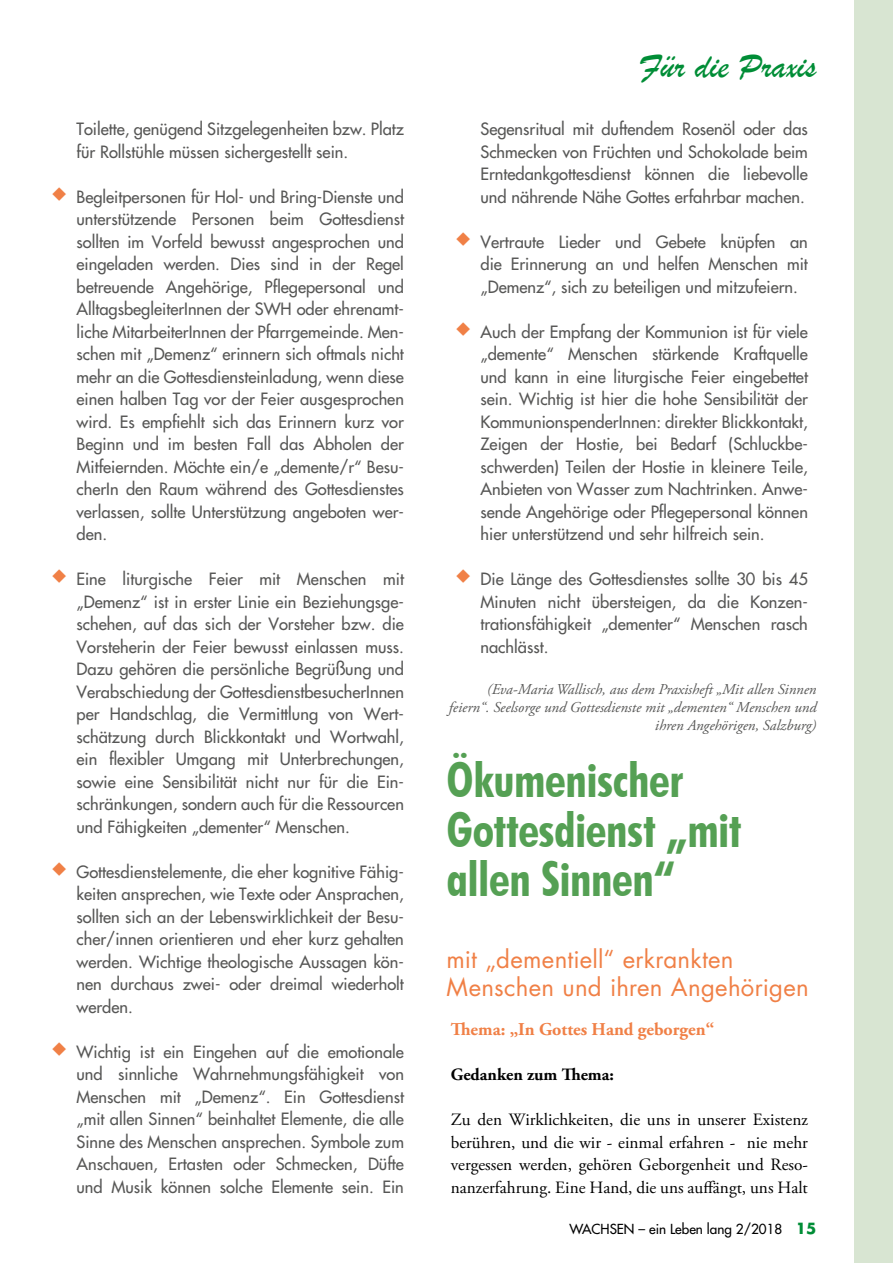
<style>
.page{position:relative;width:893px;height:1263px;background:#fff}
.page>*{position:absolute;margin:0;border:0;box-sizing:border-box;transform-origin:0 0}
.t1{font:700 condensed 48px/49.5px "Futura BT";letter-spacing:-.01em;color:#55a054}
.t2{font:36px "Brush Script";color:#008d36}
.t3{font:24px/28.8px "Futura Std";letter-spacing:.01em;color:#f08046}
.t4{font:700 18px "Adobe Garamond Pro";color:#f08046}
.t5{font:17.25px/22.5px "Adobe Garamond Pro";color:#000;text-align:justify}
.t6{font:700 17.25px "Adobe Garamond Pro";color:#000}
.t7{font:500 16.5px/22.5px "Futura Std";color:#575756;text-align:justify}
.t8{font:italic 15px/18px "Adobe Garamond Pro";color:#575756;text-align:right}
.t9{font:500 13.5px "Futura Std";color:#000}
.s1{font-style:inherit}
.s2{font-weight:700;font-size:15px;color:#008d36}
</style>
<div class="page">
<div style="left:854px;top:0;width:39px;height:1263px;background:#d8e5d2"></div>
<p class="t7" style="left:77px;top:118px;width:329px">Toilette, genügend Sitzgelegenheiten bzw. Platz für Rollstühle müssen sichergestellt sein.</p>
<p class="t7" style="left:77px;top:185px;width:329px">Begleitpersonen für Hol- und Bring-Dienste und unterstützende Personen beim Gottesdienst sollten im Vorfeld bewusst angesprochen und eingeladen werden. Dies sind in der Regel betreuende Angehörige, Pflegepersonal und AlltagsbegleiterInnen der SWH oder ehrenamt&shy;liche MitarbeiterInnen der Pfarrgemeinde. Men&shy;schen mit „Demenz“ erinnern sich oftmals nicht mehr an die Gottesdiensteinladung, wenn diese einen halben Tag vor der Feier ausgesprochen wird. Es empfiehlt sich das Erinnern kurz vor Beginn und im besten Fall das Abholen der Mitfeiernden. Möchte ein/e „demente/r“ Besu&shy;cherIn den Raum während des Gottesdienstes verlassen, sollte Unterstützung angeboten wer&shy;den.</p>
<p class="t7" style="left:77px;top:568px;width:329px">Eine liturgische Feier mit Menschen mit „Demenz“ ist in erster Linie ein Beziehungsge&shy;schehen, auf das sich der Vorsteher bzw. die Vorsteherin der Feier bewusst einlassen muss.<br>Dazu gehören die persönliche Begrüßung und Verabschiedung der GottesdienstbesucherInnen per Handschlag, die Vermittlung von Wert&shy;schätzung durch Blickkontakt und Wortwahl, ein flexibler Umgang mit Unterbrechungen, sowie eine Sensibilität nicht nur für die Ein&shy;schränkungen, sondern auch für die Ressourcen und Fähigkeiten „dementer“ Menschen.</p>
<p class="t7" style="left:77px;top:860px;width:329px">Gottesdienstelemente, die eher kognitive Fähig&shy;keiten ansprechen, wie Texte oder Ansprachen, sollten sich an der Lebenswirklichkeit der Besu&shy;cher/innen orientieren und eher kurz gehalten werden. Wichtige theologische Aussagen kön&shy;nen durchaus zwei- oder dreimal wiederholt werden.</p>
<p class="t7" style="left:77px;top:1040px;width:329px">Wichtig ist ein Eingehen auf die emotionale und sinnliche Wahrnehmungsfähigkeit von Menschen mit „Demenz“. Ein Gottesdienst „mit allen Sinnen“ beinhaltet Elemente, die alle Sinne des Menschen ansprechen. Symbole zum Anschauen, Ertasten oder Schmecken, Düfte und Musik können solche Elemente sein. Ein</p>
<h2 class="t2" style="left:640px;top:44px;width:178px">Für die Praxis</h2>
<p class="t7" style="left:480px;top:118px;width:329px">Segensritual mit duftendem Rosenöl oder das Schmecken von Früchten und Schokolade beim Erntedankgottesdienst können die liebevolle und nährende Nähe Gottes erfahrbar machen.</p>
<p class="t7" style="left:480px;top:230px;width:329px">Vertraute Lieder und Gebete knüpfen an die Erinnerung an und helfen Menschen mit „Demenz“, sich zu beteiligen und mitzufeiern.</p>
<p class="t7" style="left:480px;top:320px;width:329px">Auch der Empfang der Kommunion ist für viele „demente“ Menschen stärkende Kraftquelle und kann in eine liturgische Feier eingebettet sein. Wichtig ist hier die hohe Sensibilität der KommunionspenderInnen: direkter Blickkontakt, Zeigen der Hostie, bei Bedarf (Schluckbe&shy;schwerden) Teilen der Hostie in kleinere Teile, Anbieten von Wasser zum Nachtrinken. Anwe&shy;sende Angehörige oder Pflegepersonal können hier unterstützend und sehr hilfreich sein.</p>
<p class="t7" style="left:480px;top:568px;width:329px">Die Länge des Gottesdienstes sollte 30 bis 45<br>Minuten nicht übersteigen, da die Konzen&shy;trationsfähigkeit „dementer“ Menschen rasch nachlässt.</p>
<p class="t8" style="left:449px;top:681px;width:369px">(Eva-Maria Wallisch, aus dem Praxisheft „Mit allen Sinnen feiern“. Seelsorge und Gottesdienste mit „dementen“ Menschen und ihren Angehörigen, Salzburg)</p>
<p class="t1" style="left:446px;top:755px;width:296px">Ökumenischer<br>Gottesdienst „mit allen Sinnen“</p>
<p class="t3" style="left:446px;top:945px;width:364px">mit „dementiell“ erkrankten<br>Menschen und ihren Angehörigen</p>
<p class="t4" style="left:451px;top:1019px;width:265px">Thema: „In Gottes Hand geborgen“</p>
<p class="t6" style="left:451px;top:1064px;width:165px">Gedanken zum Thema:</p>
<p class="t5" style="left:451px;top:1109px;width:359px">Zu den Wirklichkeiten, die uns in unserer Existenz berühren, und die wir - einmal erfahren - nie mehr vergessen werden, gehören Geborgenheit und Reso&shy;nanzerfahrung. Eine Hand, die uns auffängt, uns Halt</p>
<p class="t9" style="left:570px;top:1221px;width:248px">WACHSEN – ein Leben lang <span class="s1">2/2018</span> <span class="s2">15</span></p>
</div>
